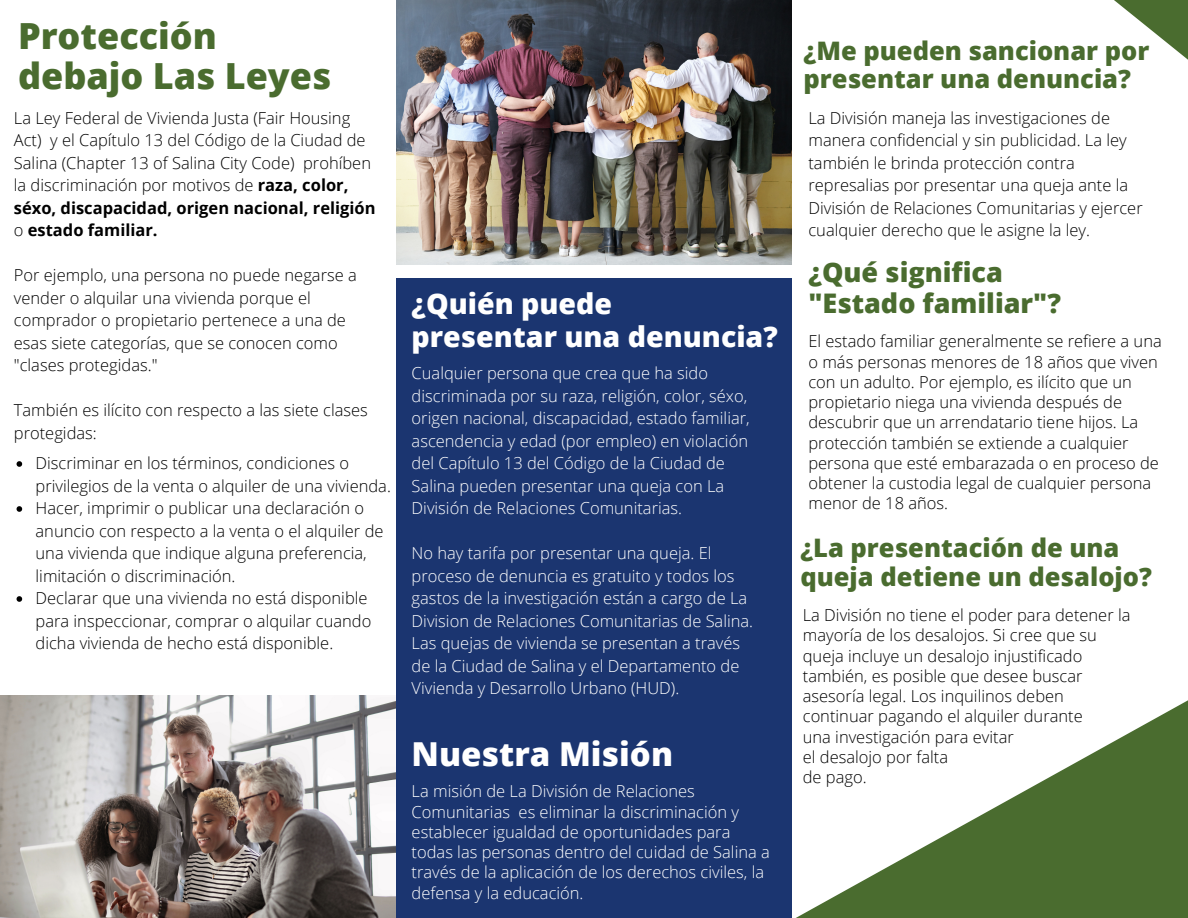
<style>
.page{position:relative;width:1188px;height:918px;background:#fff}
.page>*{position:absolute;margin:0;border:0;box-sizing:border-box;transform-origin:0 0}
.t1{font:800 36px "Open Sans";color:#4a6c2f}
.t2{font:800 33px "Open Sans";color:#fff}
.t3{font:800 28.5px "Open Sans";color:#fff}
.t4{font:800 27px "Open Sans";color:#4a6c2f}
.t5{font:800 25.5px/28.2px "Open Sans";color:#4a6c2f}
.t6{font:300 16.5px/22.5px "Open Sans";color:#000}
.t7{font:300 16.5px/22.5px "Open Sans";color:#fff}
.s1{font-weight:700}
</style>
<div class="page">
<img style="left:0;top:695px;width:396px;height:223px">
<div style="left:396px;top:279px;width:396px;height:639px;background:#1b3570"></div>
<img style="left:396px;top:0;width:396px;height:264px">
<svg style="left:796px;top:700px;width:392px;height:218px"></svg>
<svg style="left:1114px;top:0;width:74px;height:60px"></svg>
<svg style="left:17px;top:461px;width:5px;height:6px"></svg>
<svg style="left:17px;top:506px;width:5px;height:6px"></svg>
<svg style="left:17px;top:596px;width:5px;height:6px"></svg>
<p class="t1" style="left:18px;top:11px;width:200px">Protección</p>
<p class="t1" style="left:18px;top:50px;width:315px">debajo Las Leyes</p>
<p class="t6" style="left:14px;top:106px;width:363px">La Ley Federal de Vivienda Justa (Fair Housing Act) y el Capítulo 13 del Código de la Ciudad de Salina (Chapter 13 of Salina City Code) prohíben la discriminación por motivos de <span class="s1">raza, color, séxo, discapacidad, origen nacional, religión </span>o <span class="s1">estado familiar.</span></p>
<p class="t6" style="left:14px;top:263px;width:344px">Por ejemplo, una persona no puede negarse a vender o alquilar una vivienda porque el comprador o propietario pertenece a una de esas siete categorías, que se conocen como "clases protegidas."</p>
<p class="t6" style="left:14px;top:398px;width:356px">También es ilícito con respecto a las siete clases protegidas:</p>
<p class="t6" style="left:36px;top:451px;width:357px">Discriminar en los términos, condiciones o privilegios de la venta o alquiler de una vivienda.</p>
<p class="t6" style="left:36px;top:496px;width:349px">Hacer, imprimir o publicar una declaración o anuncio con respecto a la venta o el alquiler de una vivienda que indique alguna preferencia, limitación o discriminación.</p>
<p class="t6" style="left:36px;top:586px;width:337px">Declarar que una vivienda no está disponible para inspeccionar, comprar o alquilar cuando dicha vivienda de hecho está disponible.</p>
<p class="t3" style="left:412px;top:284px;width:202px">¿Quién puede</p>
<p class="t3" style="left:412px;top:316px;width:368px">presentar una denuncia?</p>
<p class="t7" style="left:412px;top:362px;width:340px">Cualquier persona que crea que ha sido discriminada por su raza, religión, color, séxo, origen nacional, discapacidad, estado familiar, ascendencia y edad (por empleo) en violación del Capítulo 13 del Código de la Ciudad de Salina pueden presentar una queja con La División de Relaciones Comunitarias.</p>
<p class="t7" style="left:412px;top:542px;width:343px">No hay tarifa por presentar una queja. El proceso de denuncia es gratuito y todos los gastos de la investigación están a cargo de La Division de Relaciones Comunitarias de Salina.</p>
<p class="t7" style="left:412px;top:632px;width:330px;text-align:justify">Las quejas de vivienda se presentan a través de la Ciudad de Salina y el Departamento de Vivienda y Desarrollo Urbano (HUD).</p>
<p class="t2" style="left:412px;top:731px;width:263px">Nuestra Misión</p>
<p class="t7" style="left:412px;top:781px;width:360px;line-height:20.2px">La misión de La División de Relaciones Comunitarias es eliminar la discriminación y establecer igualdad de oportunidades para todas las personas dentro del cuidad de Salina a través de la aplicación de los derechos civiles, la defensa y la educación.</p>
<p class="t5" style="left:804px;top:36px;width:347px">¿Me pueden sancionar por presentar una denuncia?</p>
<p class="t6" style="left:808px;top:106px;width:336px">La División maneja las investigaciones de manera confidencial y sin publicidad. La ley también le brinda protección contra represalias por presentar una queja ante la División de Relaciones Comunitarias y ejercer cualquier derecho que le asigne la ley.</p>
<p class="t4" style="left:808px;top:254px;width:196px">¿Qué significa</p>
<p class="t4" style="left:808px;top:284px;width:254px">"Estado familiar"?</p>
<p class="t6" style="left:808px;top:331px;width:355px;line-height:20.2px">El estado familiar generalmente se refiere a una o más personas menores de 18 años que viven con un adulto. Por ejemplo, es ilícito que un propietario niega una vivienda después de descubrir que un arrendatario tiene hijos. La protección también se extiende a cualquier persona que esté embarazada o en proceso de obtener la custodia legal de cualquier persona menor de 18 años.</p>
<p class="t5" style="left:800px;top:532px;width:353px;line-height:29.2px">¿La presentación de una queja detiene un desalojo?</p>
<p class="t6" style="left:803px;top:605px;width:329px;line-height:20.2px">La División no tiene el poder para detener la mayoría de los desalojos. Si cree que su queja incluye un desalojo injustificado también, es posible que desee buscar asesoría legal. Los inquilinos deben continuar pagando el alquiler durante</p>
<p class="t6" style="left:803px;top:725px;width:213px">una investigación para evitar</p>
<p class="t6" style="left:803px;top:745px;width:147px">el desalojo por falta</p>
<p class="t6" style="left:803px;top:765px;width:65px">de pago.</p>
</div>
